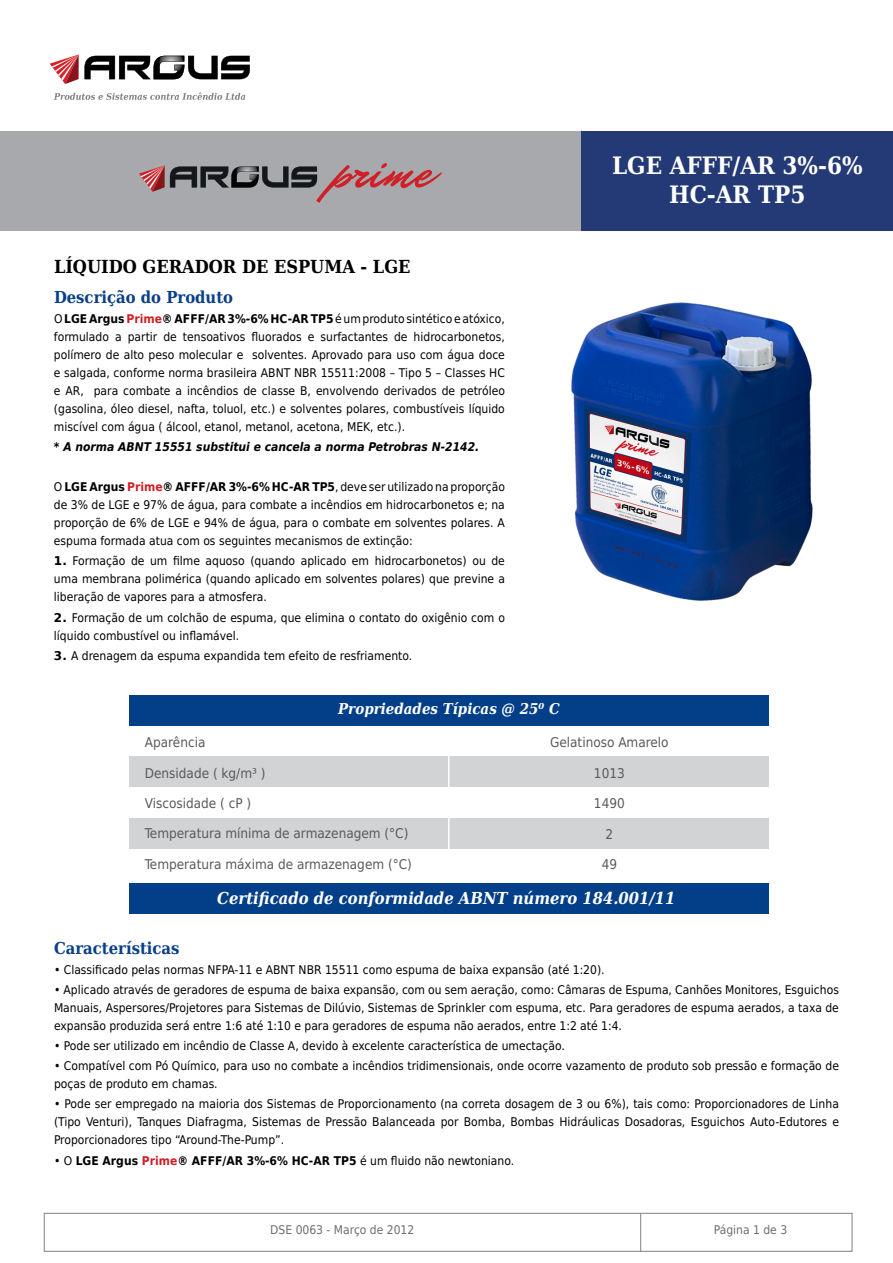
<style>
.page{position:relative;width:893px;height:1263px;background:#fff}
.page>*{position:absolute;margin:0;border:0;box-sizing:border-box;transform-origin:0 0}
.t1{font:700 24px/28.8px "DejaVu Serif Condensed";color:#fff;text-align:center}
.t2{font:700 18px "DejaVu Serif Condensed";color:#000}
.t3{font:italic 700 16.5px "DejaVu Serif Condensed";color:#fff}
.t4{font:700 16.5px "DejaVu Serif Condensed";color:#083f88}
.t5{font:italic 700 15px "DejaVu Serif Condensed";color:#fff}
.t6{font:13.5px "DejaVu Sans Condensed";color:#58595b}
.t7{font:12px/18px "DejaVu Sans Condensed";color:#000;text-align:justify}
.t8{font:700 12px "DejaVu Sans Condensed";color:#000}
.t9{font:italic 700 12px "DejaVu Sans Condensed";color:#000}
.t10{font:12px "DejaVu Sans Condensed";color:#6d6e71}
.s1{font-weight:700}
.s2{font-weight:700;color:#cf1f25}
.s3{font-family:"DejaVu Sans";font-weight:700}
.s4{font-weight:400}
.s5{color:#cf1f25}
</style>
<div class="page">
<div style="left:44px;top:1213px;width:808px;height:39px;border:1px solid #808285"></div>
<hr style="left:640px;top:1213px;width:1px;height:38px;background:#808285">
<div style="left:0;top:132px;width:581px;height:99px;background:#a7a9ac"></div>
<div style="left:581px;top:132px;width:312px;height:99px;background:#243a76"></div>
<svg style="left:50px;top:55px;width:200px;height:29px"></svg>
<svg style="left:54px;top:92px;width:191px;height:8px"></svg>
<svg style="left:139px;top:163px;width:303px;height:40px"></svg>
<div style="left:129px;top:756px;width:640px;height:31px;background:#d1d3d4"></div>
<div style="left:129px;top:818px;width:640px;height:30px;background:#d1d3d4"></div>
<div style="left:129px;top:695px;width:640px;height:31px;background:#023f88"></div>
<hr style="left:448px;top:728px;width:2px;height:146px;background:#fff">
<div style="left:129px;top:883px;width:640px;height:30px;background:#023f88"></div>
<img style="left:571px;top:302px;width:242px;height:299px">
<h2 class="t2" style="left:54px;top:250px;width:358px">LÍQUIDO GERADOR DE ESPUMA - LGE</h2>
<h3 class="t4" style="left:54px;top:282px;width:181px">Descrição do Produto</h3>
<p class="t7" style="left:54px;top:309px;width:452px">O <span class="s1">LGE Argus</span> <span class="s2">Prime</span><span class="s1">® AFFF/AR 3%-6% HC-AR TP5</span> é um produto sintético e atóxico, formulado a partir de tensoativos fluorados e surfactantes de hidrocarbonetos, polímero de alto peso molecular e solventes. Aprovado para uso com água doce e salgada, conforme norma brasileira ABNT NBR 15511:2008 – Tipo 5 – Classes HC e AR, para combate a incêndios de classe B, envolvendo derivados de petróleo (gasolina, óleo diesel, nafta, toluol, etc.) e solventes polares, combustíveis líquido miscível com água ( álcool, etanol, metanol, acetona, MEK, etc.).</p>
<p class="t9" style="left:54px;top:438px;width:427px">* A norma ABNT 15551 substitui e cancela a norma Petrobras N-2142.</p>
<p class="t7" style="left:54px;top:478px;width:452px">O <span class="s1">LGE Argus</span> <span class="s2">Prime</span><span class="s1">® AFFF/AR 3%-6% HC-AR TP5</span>, deve ser utilizado na proporção de 3% de LGE e 97% de água, para combate a incêndios em hidrocarbonetos e; na proporção de 6% de LGE e 94% de água, para o combate em solventes polares. A espuma formada atua com os seguintes mecanismos de extinção:</p>
<p class="t7" style="left:54px;top:552px;width:452px"><span class="s3">1.</span> Formação de um filme aquoso (quando aplicado em hidrocarbonetos) ou de uma membrana polimérica (quando aplicado em solventes polares) que previne a liberação de vapores para a atmosfera.</p>
<p class="t7" style="left:54px;top:608px;width:452px"><span class="s3">2.</span> Formação de um colchão de espuma, que elimina o contato do oxigênio com o líquido combustível ou inflamável.</p>
<p class="t7" style="left:54px;top:646px;width:360px"><span class="s3">3.</span> A drenagem da espuma expandida tem efeito de resfriamento.</p>
<p class="t5" style="left:338px;top:697px;width:223px">Propriedades Típicas @ 25⁰ C</p>
<h1 class="t1" style="left:612px;top:150px;width:252px">LGE AFFF/AR 3%-6%<br>HC-AR TP5</h1>
<p class="t6" style="left:145px;top:731px;width:62px">Aparência</p>
<p class="t6" style="left:145px;top:762px;width:122px">Densidade ( kg/m³ )</p>
<p class="t6" style="left:145px;top:792px;width:108px">Viscosidade ( cP )</p>
<p class="t6" style="left:145px;top:823px;width:265px">Temperatura mínima de armazenagem (°C)</p>
<p class="t6" style="left:145px;top:853px;width:269px">Temperatura máxima de armazenagem (°C)</p>
<p class="t6" style="left:550px;top:731px;width:120px">Gelatinoso Amarelo</p>
<p class="t6" style="left:594px;top:762px;width:32px">1013</p>
<p class="t6" style="left:594px;top:792px;width:32px">1490</p>
<p class="t6" style="left:605px;top:823px;width:9px">2</p>
<p class="t6" style="left:602px;top:853px;width:17px">49</p>
<h3 class="t3" style="left:217px;top:885px;width:460px">Certificado de conformidade ABNT número 184.001/11</h3>
<h3 class="t4" style="left:54px;top:933px;width:127px">Características</h3>
<p class="t7" style="left:54px;top:960px;width:552px">• Classificado pelas normas NFPA-11 e ABNT NBR 15511 como espuma de baixa expansão (até 1:20).</p>
<p class="t7" style="left:54px;top:980px;width:786px">• Aplicado através de geradores de espuma de baixa expansão, com ou sem aeração, como: Câmaras de Espuma, Canhões Monitores, Esguichos Manuais, Aspersores/Projetores para Sistemas de Dilúvio, Sistemas de Sprinkler com espuma, etc. Para geradores de espuma aerados, a taxa de expansão produzida será entre 1:6 até 1:10 e para geradores de espuma não aerados, entre 1:2 até 1:4.</p>
<p class="t7" style="left:54px;top:1037px;width:512px">• Pode ser utilizado em incêndio de Classe A, devido à excelente característica de umectação.</p>
<p class="t7" style="left:54px;top:1057px;width:786px">• Compatível com Pó Químico, para uso no combate a incêndios tridimensionais, onde ocorre vazamento de produto sob pressão e formação de poças de produto em chamas.</p>
<p class="t7" style="left:54px;top:1095px;width:786px">• Pode ser empregado na maioria dos Sistemas de Proporcionamento (na correta dosagem de 3 ou 6%), tais como: Proporcionadores de Linha (Tipo Venturi), Tanques Diafragma, Sistemas de Pressão Balanceada por Bomba, Bombas Hidráulicas Dosadoras, Esguichos Auto-Edutores e Proporcionadores tipo “Around-The-Pump”.</p>
<p class="t8" style="left:54px;top:1150px;width:462px"><span class="s4">• O</span> LGE Argus <span class="s5">Prime</span>® AFFF/AR 3%-6% HC-AR TP5 <span class="s4">é um fluido não newtoniano.</span></p>
<p class="t10" style="left:270px;top:1220px;width:146px">DSE 0063 - Março de 2012</p>
<p class="t10" style="left:714px;top:1220px;width:75px">Página 1 de 3</p>
</div>
